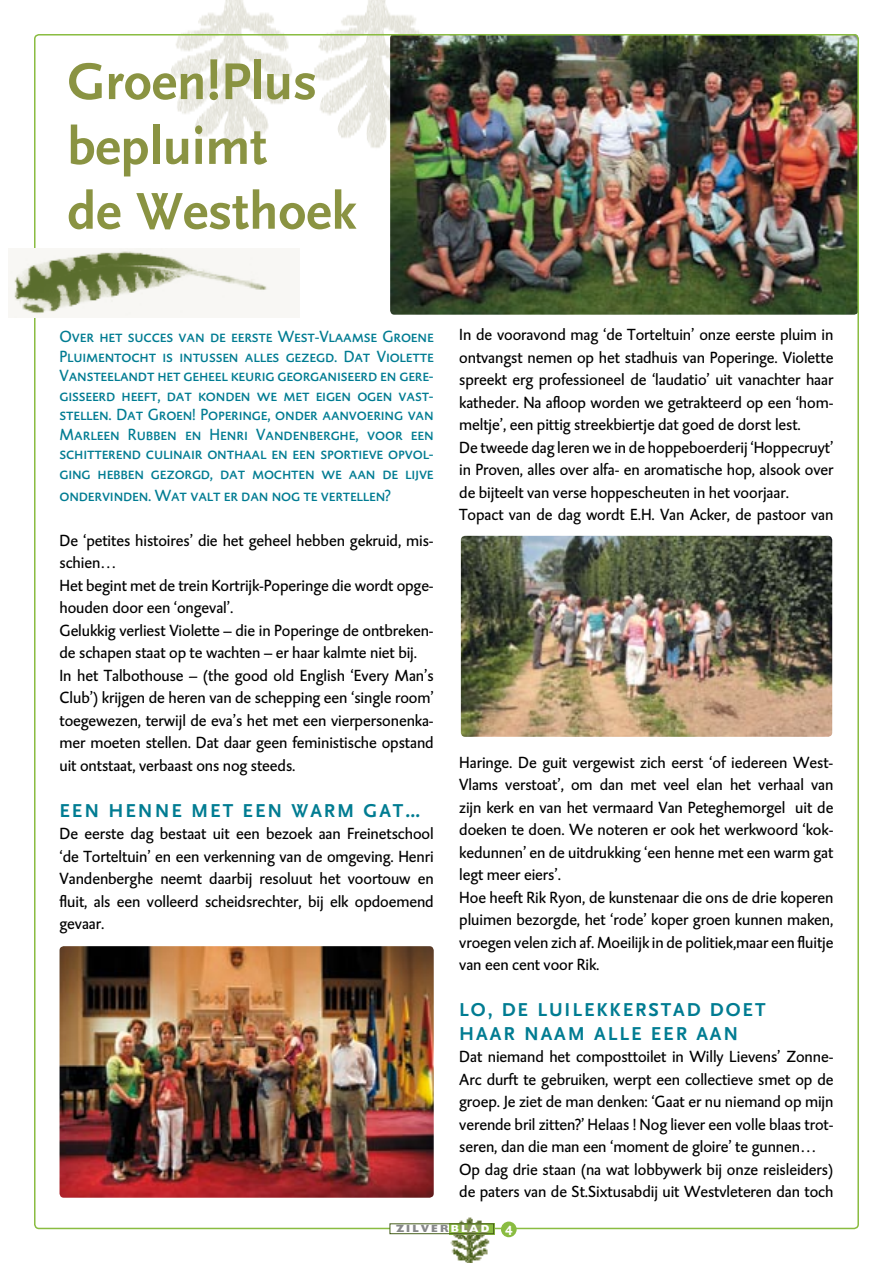
<style>
.page{position:relative;width:893px;height:1263px;background:#fff}
.page>*{position:absolute;margin:0;border:0;box-sizing:border-box;transform-origin:0 0}
.t1{font:700 54px/64.8px "AD Scala Sans";color:#8a9342}
.t2{font:700 19.5px/23.4px "AD Scala Sans Tab";letter-spacing:.1em;color:#007c92}
.t3{font:16.5px/22.5px "DTL Caspari ST";letter-spacing:-.005em;color:#000}
.t4{font:16.5px/19.5px "DTL Caspari T Caps";letter-spacing:-.01em;color:#007c92;text-align:justify}
.t5{font:800 10.5px "Gill Sans";letter-spacing:.2em;color:#878889}
.s1{color:#fff}
.s2{font-family:"DTL Caspari T";font-weight:700;font-size:13.5px;color:#fff}
</style>
<div class="page">
<img style="left:314px;top:0;width:110px;height:148px">
<img style="left:390px;top:34px;width:468px;height:281px;border-radius:4px">
<img style="left:171px;top:0;width:121px;height:147px">
<img style="left:446px;top:1217px;width:47px;height:46px">
<img style="left:450px;top:1225px;width:42px;height:7px">
<div style="left:390px;top:1223px;width:104px;height:11px;border:1px solid #465f1b"></div>
<div style="left:501px;top:1221px;width:16px;height:16px;background:#8abc41;border-radius:50%"></div>
<img style="left:60px;top:946px;width:374px;height:252px;border-radius:4px">
<img style="left:461px;top:536px;width:371px;height:201px;border-radius:4px">
<div style="left:9px;top:249px;width:291px;height:69px;background:#f8f7f4"></div>
<img style="left:14px;top:251px;width:253px;height:63px">
<h1 class="t1" style="left:67px;top:51px;width:291px">Groen!Plus bepluimt<br>de Westhoek</h1>
<p class="t4" style="left:60px;top:327px;width:376px">Over het succes van de eerste West-Vlaamse Groene Pluimentocht is intussen alles gezegd. Dat Violette Vansteelandt het geheel keurig georganiseerd en gere&shy;gisseerd heeft, dat konden we met eigen ogen vast&shy;stellen. Dat Groen! Poperinge, onder aanvoering van Marleen Rubben en Henri Vandenberghe, voor een schitterend culinair onthaal en een sportieve opvol&shy;ging hebben gezorgd, dat mochten we aan de lijve</p>
<p class="t4" style="left:60px;top:486px;width:333px">ondervinden. Wat valt er dan nog te vertellen?</p>
<p class="t3" style="left:60px;top:529px;width:376px">De ‘petites histoires’ die het geheel hebben gekruid, mis&shy;schien…<br>Het begint met de trein Kortrijk-Poperinge die wordt opge&shy;houden door een ‘ongeval’.<br>Gelukkig verliest Violette – die in Poperinge de ontbreken&shy;de schapen staat op te wachten – er haar kalmte niet bij.<br>In het Talbothouse – (the good old English ‘Every Man’s Club’) krijgen de heren van de schepping een ‘single room’ toegewezen, terwijl de eva’s het met een vierpersonenka&shy;mer moeten stellen. Dat daar geen feministische opstand uit ontstaat, verbaast ons nog steeds.</p>
<p class="t2" style="left:60px;top:799px;width:362px">EEN HENNE MET EEN WARM GAT…</p>
<p class="t3" style="left:60px;top:822px;width:376px;text-align:justify">De eerste dag bestaat uit een bezoek aan Freinetschool ‘de Torteltuin’ en een verkenning van de omgeving. Henri Vandenberghe neemt daarbij resoluut het voortouw en fluit, als een volleerd scheidsrechter, bij elk opdoemend gevaar.</p>
<p class="t3" style="left:459px;top:323px;width:376px">In de vooravond mag ‘de Torteltuin’ onze eerste pluim in ontvangst nemen op het stadhuis van Poperinge. Violette spreekt erg professioneel de ‘laudatio’ uit vanachter haar katheder. Na afloop worden we getrakteerd op een ‘hom&shy;meltje’, een pittig streekbiertje dat goed de dorst lest.<br>De tweede dag leren we in de hoppeboerderij ‘Hoppecruyt’ in Proven, alles over alfa- en aromatische hop, alsook over de bijteelt van verse hoppescheuten in het voorjaar.<br>Topact van de dag wordt E.H. Van Acker, de pastoor van</p>
<p class="t3" style="left:459px;top:751px;width:376px">Haringe. De guit vergewist zich eerst ‘of iedereen West-Vlams verstoat’, om dan met veel elan het verhaal van zijn kerk en van het vermaard Van Peteghemorgel uit de doeken te doen. We noteren er ook het werkwoord ‘kok&shy;kedunnen’ en de uitdrukking ‘een henne met een warm gat legt meer eiers’.<br>Hoe heeft Rik Ryon, de kunstenaar die ons de drie koperen pluimen bezorgde, het ‘rode’ koper groen kunnen maken, vroegen velen zich af. Moeilijk in de politiek,maar een fluitje van een cent voor Rik.</p>
<p class="t2" style="left:459px;top:999px;width:308px">LO, DE LUILEKKERSTAD DOET<br>HAAR NAAM ALLE EER AAN</p>
<p class="t3" style="left:459px;top:1045px;width:376px">Dat niemand het composttoilet in Willy Lievens’ Zonne-Arc durft te gebruiken, werpt een collectieve smet op de groep. Je ziet de man denken: ‘Gaat er nu niemand op mijn verende bril zitten?’ Helaas ! Nog liever een volle blaas trot&shy;seren, dan die man een ‘moment de gloire’ te gunnen… Op dag drie staan (na wat lobbywerk bij onze reisleiders) de paters van de St.Sixtusabdij uit Westvleteren dan toch</p>
<p class="t5" style="left:396px;top:1222px;width:118px">ZILVER<span class="s1">BLAD</span> <span class="s2">4</span></p>
</div>
